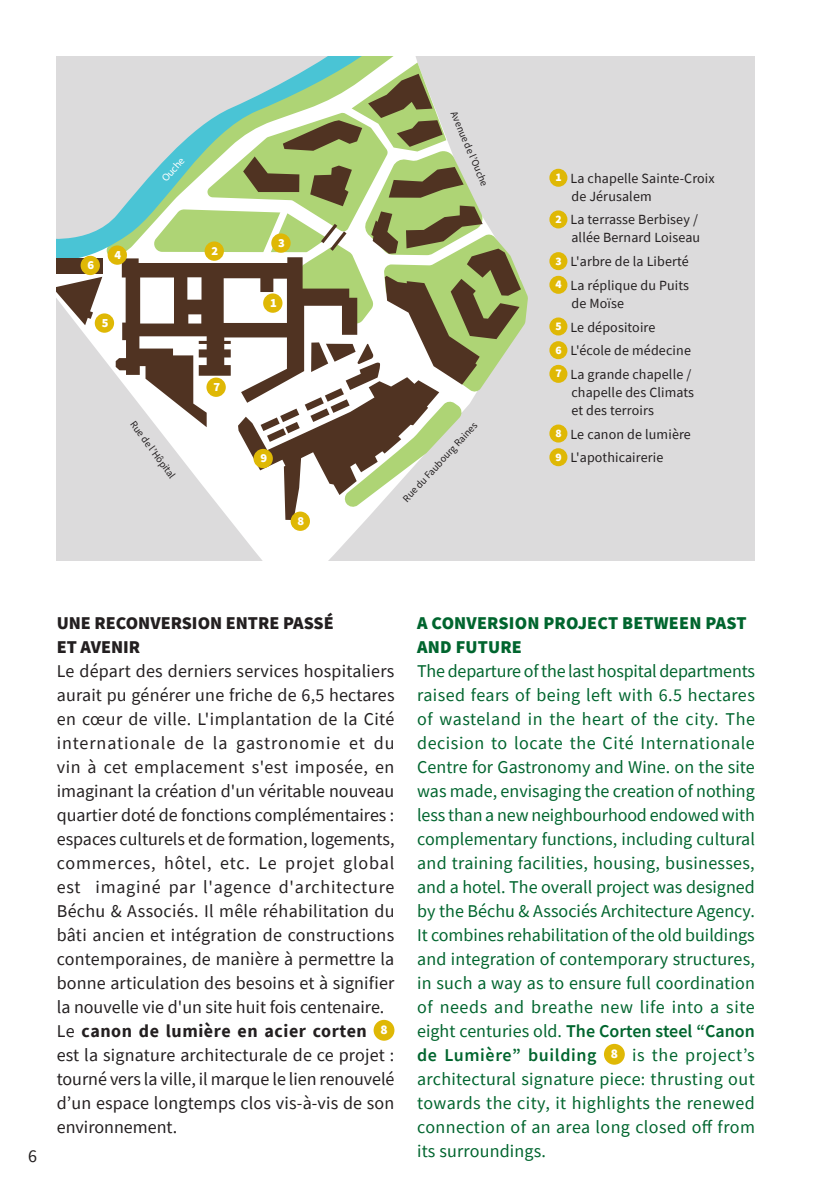
<style>
.page{position:relative;width:840px;height:1191px;background:#fff}
.page>*{position:absolute;margin:0;border:0;box-sizing:border-box;transform-origin:0 0}
.t1{font:18px/24px "Source Sans Pro";letter-spacing:.025em;color:#00652e;text-align:justify}
.t2{font:18px/24px "Source Sans Pro";letter-spacing:.01em;color:#231f20}
.t3{font:900 18px/24px "Source Sans Pro";letter-spacing:.01em;color:#00652e}
.t4{font:900 18px/24px "Source Sans Pro";color:#231f20}
.t5{font:14px/23.6px "Source Sans Pro";letter-spacing:.01em;color:#231f20}
.t6{font:900 12.4px "Source Sans Pro";color:#fff}
.t7{font:10.4px "Source Sans Pro";color:#231f20}
.t8{font:10.4px "Myriad Pro";color:#fff}
.s1{font-weight:900;font-size:11.6px;color:#fff}
.s2{font-weight:700}
.s3{font-weight:900;font-size:13.4px;color:#fff}
.s4{font-weight:600}
</style>
<div class="page">
<div style="left:57px;top:57px;width:697px;height:504px;background:#dcdbdc"></div>
<div style="left:373px;top:1019px;width:21px;height:21px;background:#dfb805;border-radius:50%"></div>
<div style="left:603px;top:1043px;width:21px;height:21px;background:#dfb805;border-radius:50%"></div>
<div style="left:549px;top:169px;width:18px;height:18px;background:#dfb805;border-radius:50%"></div>
<div style="left:549px;top:210px;width:18px;height:18px;background:#dfb805;border-radius:50%"></div>
<div style="left:549px;top:252px;width:18px;height:18px;background:#dfb805;border-radius:50%"></div>
<div style="left:549px;top:276px;width:18px;height:18px;background:#dfb805;border-radius:50%"></div>
<div style="left:549px;top:317px;width:18px;height:18px;background:#dfb805;border-radius:50%"></div>
<div style="left:549px;top:341px;width:18px;height:18px;background:#dfb805;border-radius:50%"></div>
<div style="left:549px;top:365px;width:18px;height:18px;background:#dfb805;border-radius:50%"></div>
<div style="left:549px;top:424px;width:18px;height:18px;background:#dfb805;border-radius:50%"></div>
<div style="left:549px;top:448px;width:18px;height:18px;background:#dfb805;border-radius:50%"></div>
<svg style="left:57px;top:57px;width:361px;height:504px"></svg>
<svg style="left:57px;top:57px;width:357px;height:206px"></svg>
<div style="left:57px;top:258px;width:46px;height:15px;background:#503322"></div>
<svg style="left:57px;top:277px;width:45px;height:48px"></svg>
<svg style="left:116px;top:257px;width:36px;height:170px"></svg>
<svg style="left:152px;top:63px;width:375px;height:457px"></svg>
<div style="left:108px;top:245px;width:19px;height:20px;background:#dfb805;border-radius:50%"></div>
<div style="left:263px;top:293px;width:19px;height:20px;background:#dfb805;border-radius:50%"></div>
<div style="left:271px;top:233px;width:19px;height:20px;background:#dfb805;border-radius:50%"></div>
<div style="left:81px;top:256px;width:19px;height:19px;background:#dfb805;border-radius:50%"></div>
<div style="left:95px;top:313px;width:19px;height:20px;background:#dfb805;border-radius:50%"></div>
<div style="left:206px;top:377px;width:20px;height:20px;background:#dfb805;border-radius:50%"></div>
<div style="left:253px;top:449px;width:20px;height:19px;background:#dfb805;border-radius:50%"></div>
<div style="left:290px;top:511px;width:20px;height:20px;background:#dfb805;border-radius:50%"></div>
<div style="left:204px;top:241px;width:20px;height:20px;background:#dfb805;border-radius:50%"></div>
<p class="t6" style="left:87px;top:256px;width:8px">6</p>
<p class="t6" style="left:114px;top:246px;width:8px">4</p>
<p class="t6" style="left:102px;top:314px;width:8px">5</p>
<p class="t8" style="left:159px;top:176px;width:30px;rotate:-49deg">Ouche</p>
<p class="t7" style="left:135px;top:419px;width:70px;rotate:53deg">Rue de l’Hôpital</p>
<p class="t6" style="left:211px;top:242px;width:8px">2</p>
<p class="t6" style="left:213px;top:378px;width:8px">7</p>
<p class="t6" style="left:278px;top:234px;width:8px">3</p>
<p class="t6" style="left:270px;top:294px;width:8px">1</p>
<p class="t6" style="left:260px;top:449px;width:8px">9</p>
<p class="t6" style="left:297px;top:512px;width:8px">8</p>
<p class="t7" style="left:457px;top:110px;width:81px;rotate:67deg">Avenue de l’Ouche</p>
<p class="t7" style="left:401px;top:497px;width:106px;rotate:-47deg">Rue du Faubourg Raines</p>
<p class="t5" style="left:571px;top:169px;width:145px;line-height:18px;text-indent:-16px"><span class="s1">1</span> La chapelle Sainte-Croix de Jérusalem</p>
<p class="t5" style="left:555px;top:211px;width:146px;line-height:18px;text-align:right"><span class="s1">2</span> La terrasse Berbisey / allée Bernard Loiseau</p>
<p class="t5" style="left:555px;top:250px;width:135px"><span class="s1">3</span> L'arbre de la Liberté<br><span class="s1">4</span> La réplique du Puits</p>
<p class="t5" style="left:555px;top:291px;width:137px;text-indent:16px">de Moïse<br><span class="s1">5</span> Le dépositoire<br><span class="s1">6</span> L'école de médecine<br><span class="s1">7</span> La grande chapelle /</p>
<p class="t5" style="left:571px;top:383px;width:124px;line-height:18px">chapelle des Climats et des terroirs</p>
<p class="t5" style="left:555px;top:422px;width:137px"><span class="s1">8</span> Le canon de lumière<br><span class="s1">9</span> L'apothicairerie</p>
<p class="t2" style="left:28px;top:1143px;width:10px">6</p>
<p class="t4" style="left:57px;top:610px;width:278px">UNE RECONVERSION ENTRE PASSÉ<br>ET AVENIR</p>
<p class="t2" style="left:57px;top:658px;width:339px">Le départ des derniers services hospitaliers aurait pu générer une friche de 6,5 hectares en cœur de ville. L'implantation de la Cité internationale de la gastronomie et du vin à cet emplacement s'est imposée, en imaginant la création d'un véritable nouveau quartier doté de fonctions complémentaires : espaces culturels et de formation, logements, commerces, hôtel, etc. Le projet global est imaginé par l'agence d'architecture Béchu &amp; Associés. Il mêle réhabilitation du bâti ancien et intégration de constructions contemporaines, de manière à permettre la bonne articulation des besoins et à signifier la nouvelle vie d'un site huit fois centenaire.<br>Le <span class="s2">canon de lumière en acier corten</span> <span class="s3">8 </span>est la signature architecturale de ce projet : tourné vers la ville, il marque le lien renouvelé d’un espace longtemps clos vis-à-vis de son environnement.</p>
<p class="t3" style="left:417px;top:610px;width:331px">A CONVERSION PROJECT BETWEEN PAST<br>AND FUTURE</p>
<p class="t1" style="left:417px;top:658px;width:339px">The departure of the last hospital departments raised fears of being left with 6.5 hectares of wasteland in the heart of the city. The decision to locate the Cité Internationale Centre for Gastronomy and Wine. on the site was made, envisaging the creation of nothing less than a new neighbourhood endowed with complementary functions, including cultural and training facilities, housing, businesses, and a hotel. The overall project was designed by the Béchu &amp; Associés Architecture Agency.<br>It combines rehabilitation of the old buildings and integration of contemporary structures, in such a way as to ensure full coordination of needs and breathe new life into a site eight centuries old. <span class="s4">The Corten steel “Canon de Lumière” building</span> <span class="s3">8</span> is the project’s architectural signature piece: thrusting out towards the city, it highlights the renewed connection of an area long closed off from its surroundings.</p>
</div>
